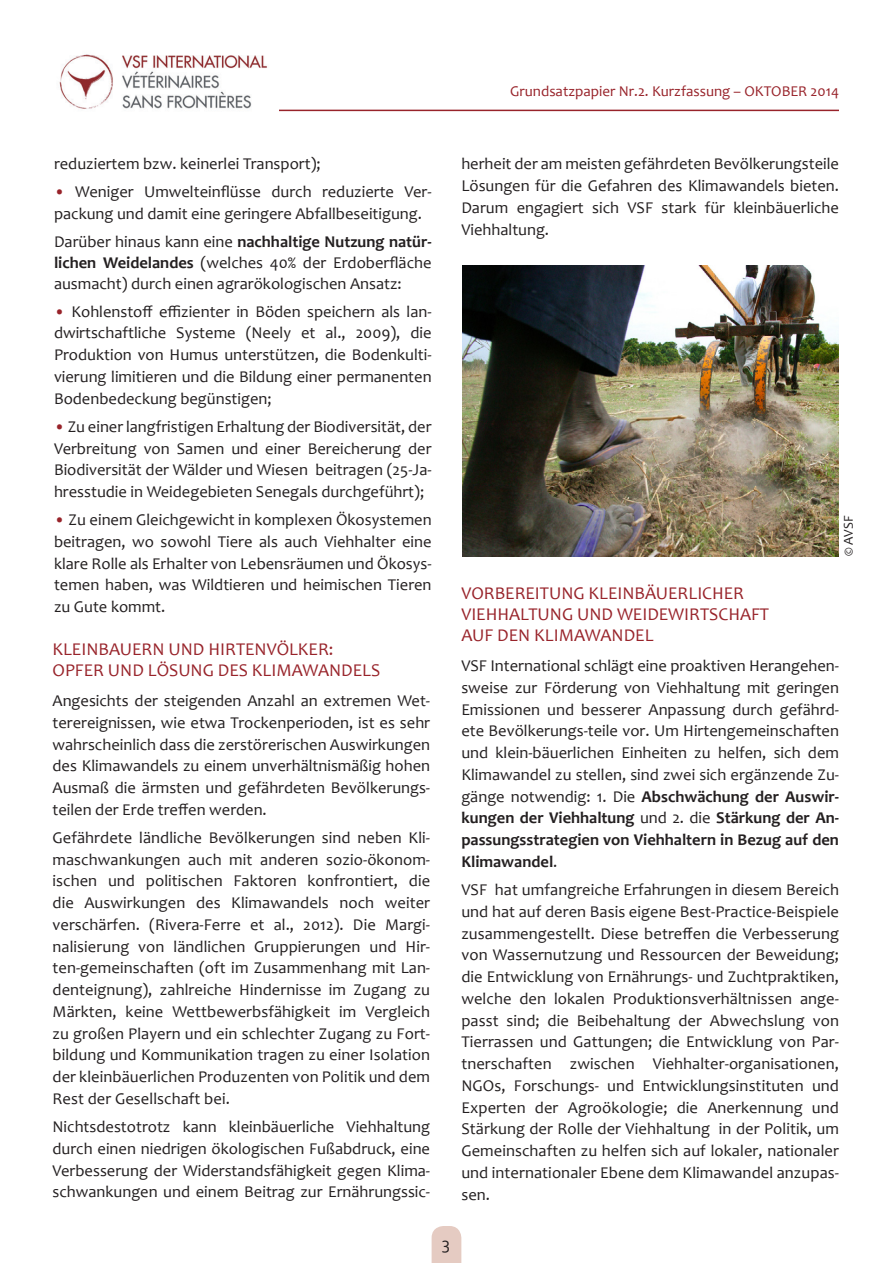
<style>
.page{position:relative;width:893px;height:1263px;background:#fff}
.page>*{position:absolute;margin:0;border:0;box-sizing:border-box;transform-origin:0 0}
.t1{font:18px/21px "Candara";color:#98232a}
.t2{font:18px "Corbel";color:#231f20}
.TESTO{font:16.5px/21.8px "Candara";color:#231f20;text-align:justify}
.t3{font:15px "Candara";color:#98232a}
.TESTO-2{font:13.5px "Candara";color:#231f20}
.s1{color:#98232a}
.s2{font-weight:700}
</style>
<div class="page">
<svg style="left:432px;top:1226px;width:29px;height:37px"></svg>
<hr style="left:135px;top:110px;width:704px;height:1px;background:#98232a">
<img style="left:59px;top:54px;width:219px;height:57px">
<img style="left:462px;top:265px;width:377px;height:291px">
<p class="t3" style="left:510px;top:82px;width:330px">Grundsatzpapier Nr.2. Kurzfassung – OKTOBER 2014</p>
<p class="TESTO" style="left:54px;top:153px;width:268px">reduziertem bzw. keinerlei Transport);</p>
<p class="TESTO" style="left:54px;top:181px;width:379px"><span class="s1">•</span> Weniger Umwelteinflüsse durch reduzierte Ver&shy;packung und damit eine geringere Abfallbeseitigung.</p>
<p class="TESTO" style="left:54px;top:231px;width:379px;line-height:21px">Darüber hinaus kann eine <span class="s2">nachhaltige Nutzung natür&shy;lichen Weidelandes</span> (welches 40% der Erdoberfläche ausmacht) durch einen agrarökologischen Ansatz:</p>
<p class="TESTO" style="left:54px;top:300px;width:379px"><span class="s1">•</span> Kohlenstoff effizienter in Böden speichern als lan&shy;dwirtschaftliche Systeme (Neely et al., 2009), die Produktion von Humus unterstützen, die Bodenkulti&shy;vierung limitieren und die Bildung einer permanenten Bodenbedeckung begünstigen;</p>
<p class="TESTO" style="left:54px;top:415px;width:379px"><span class="s1">•</span> Zu einer langfristigen Erhaltung der Biodiversität, der Verbreitung von Samen und einer Bereicherung der Biodiversität der Wälder und Wiesen beitragen (25-Ja&shy;hresstudie in Weidegebieten Senegals durchgeführt);</p>
<p class="TESTO" style="left:54px;top:509px;width:379px"><span class="s1">•</span> Zu einem Gleichgewicht in komplexen Ökosystemen beitragen, wo sowohl Tiere als auch Viehhalter eine klare Rolle als Erhalter von Lebensräumen und Ökosys&shy;temen haben, was Wildtieren und heimischen Tieren zu Gute kommt.</p>
<p class="t1" style="left:53px;top:638px;width:329px">KLEINBAUERN UND HIRTENVÖLKER:<br>OPFER UND LÖSUNG DES KLIMAWANDELS</p>
<p class="TESTO" style="left:53px;top:690px;width:379px">Angesichts der steigenden Anzahl an extremen Wet&shy;terereignissen, wie etwa Trockenperioden, ist es sehr wahrscheinlich dass die zerstörerischen Auswirkungen des Klimawandels zu einem unverhältnismäßig hohen Ausmaß die ärmsten und gefährdeten Bevölkerungs&shy;teilen der Erde treffen werden.</p>
<p class="TESTO" style="left:53px;top:826px;width:379px">Gefährdete ländliche Bevölkerungen sind neben Kli&shy;maschwankungen auch mit anderen sozio-ökonom&shy;ischen und politischen Faktoren konfrontiert, die die Auswirkungen des Klimawandels noch weiter verschärfen. (Rivera-Ferre et al., 2012). Die Margi&shy;nalisierung von ländlichen Gruppierungen und Hir&shy;ten-gemeinschaften (oft im Zusammenhang mit Lan&shy;denteignung), zahlreiche Hindernisse im Zugang zu Märkten, keine Wettbewerbsfähigkeit im Vergleich zu großen Playern und ein schlechter Zugang zu Fort&shy;bildung und Kommunikation tragen zu einer Isolation der kleinbäuerlichen Produzenten von Politik und dem Rest der Gesellschaft bei.</p>
<p class="TESTO" style="left:53px;top:1116px;width:379px">Nichtsdestotrotz kann kleinbäuerliche Viehhaltung durch einen niedrigen ökologischen Fußabdruck, eine Verbesserung der Widerstandsfähigkeit gegen Klima&shy;schwankungen und einem Beitrag zur Ernährungssic-</p>
<p class="TESTO" style="left:461px;top:153px;width:379px">herheit der am meisten gefährdeten Bevölkerungsteile Lösungen für die Gefahren des Klimawandels bieten.<br>Darum engagiert sich VSF stark für kleinbäuerliche Viehhaltung.</p>
<p class="TESTO-2" style="left:840px;top:556px;width:42px;rotate:-90deg">© AVSF</p>
<p class="t1" style="left:461px;top:582px;width:309px">VORBEREITUNG KLEINBÄUERLICHER<br>VIEHHALTUNG UND WEIDEWIRTSCHAFT<br>AUF DEN KLIMAWANDEL</p>
<p class="TESTO" style="left:461px;top:655px;width:379px">VSF International schlägt eine proaktiven Herangehen&shy;sweise zur Förderung von Viehhaltung mit geringen Emissionen und besserer Anpassung durch gefährd&shy;ete Bevölkerungs-teile vor. Um Hirtengemeinschaften und klein-bäuerlichen Einheiten zu helfen, sich dem Klimawandel zu stellen, sind zwei sich ergänzende Zu&shy;gänge notwendig: 1. Die <span class="s2">Abschwächung der Auswir&shy;kungen der Viehhaltung</span> und 2. die <span class="s2">Stärkung der An&shy;passungsstrategien von Viehhaltern in Bezug auf den Klimawandel</span>.</p>
<p class="TESTO" style="left:461px;top:878px;width:379px">VSF hat umfangreiche Erfahrungen in diesem Bereich und hat auf deren Basis eigene Best-Practice-Beispiele zusammengestellt. Diese betreffen die Verbesserung von Wassernutzung und Ressourcen der Beweidung; die Entwicklung von Ernährungs- und Zuchtpraktiken, welche den lokalen Produktionsverhältnissen ange&shy;passt sind; die Beibehaltung der Abwechslung von Tierrassen und Gattungen; die Entwicklung von Par&shy;tnerschaften zwischen Viehhalter-organisationen, NGOs, Forschungs- und Entwicklungsinstituten und Experten der Agroökologie; die Anerkennung und Stärkung der Rolle der Viehhaltung in der Politik, um Gemeinschaften zu helfen sich auf lokaler, nationaler und internationaler Ebene dem Klimawandel anzupas&shy;sen.</p>
<p class="t2" style="left:442px;top:1231px;width:10px">3</p>
</div>
